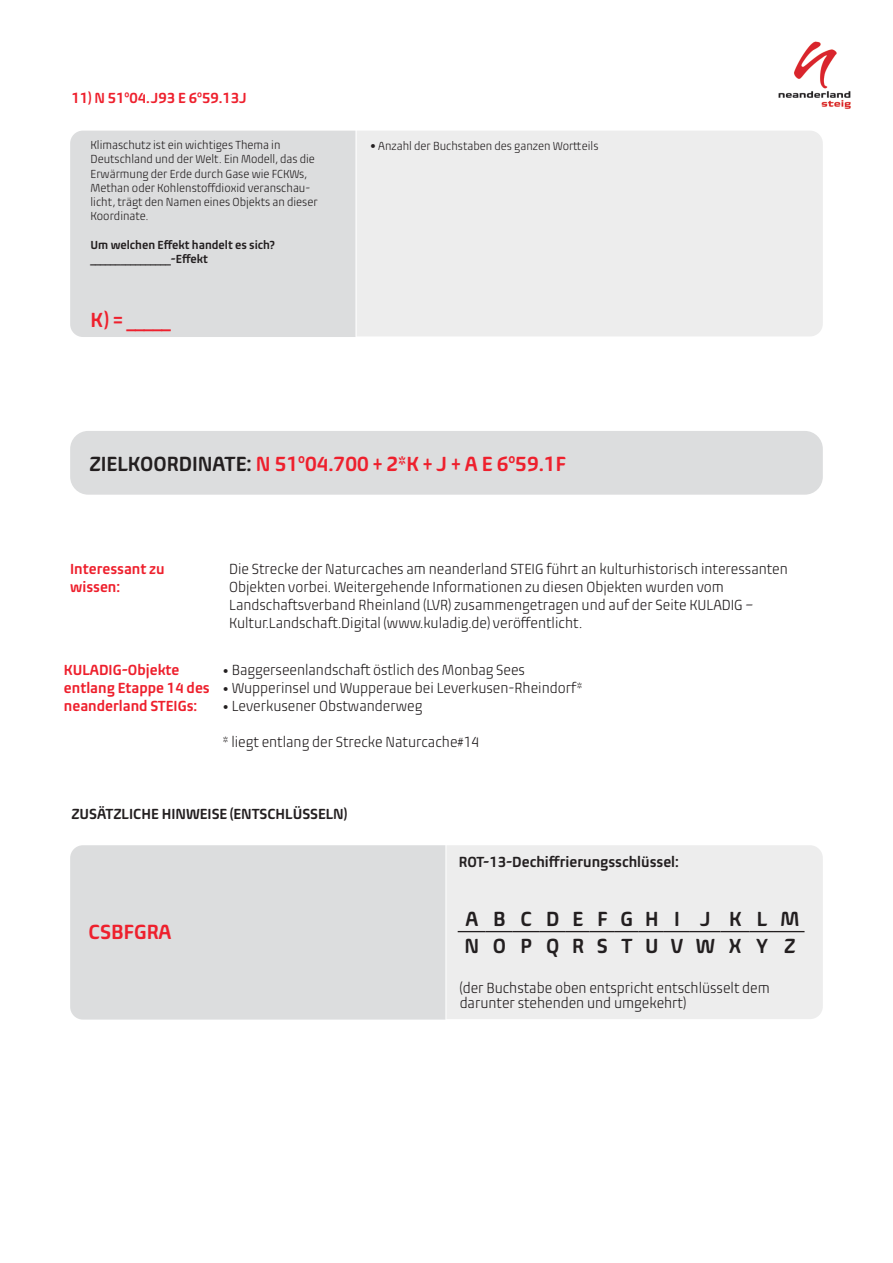
<style>
.page{position:relative;width:893px;height:1263px;background:#fff}
.page>*{position:absolute;margin:0;border:0;box-sizing:border-box;transform-origin:0 0}
.t1{font:600 condensed 21px "Biome Pro";color:#ee202d}
.t2{font:600 condensed 21px/26.1px "Biome Pro";letter-spacing:.645em;color:#231f20}
.t3{font:300 condensed 15px/18px "Biome Pro";color:#231f20}
.t4{font:600 condensed 15px/18px "Biome Pro";color:#ee202d}
.t5{font:600 condensed 15px "Biome Pro";color:#231f20}
.t6{font:300 condensed 12px/14.2px "Biome Pro";color:#231f20}
.t7{font:600 condensed 12px/14.2px "Biome Pro";color:#231f20}
.s1{font-family:"DIN Bold Alternate";font-weight:400;font-stretch:normal}
.s2{color:#231f20}
.s3{font-family:"DIN Bold Alternate";font-weight:400;font-stretch:normal;font-size:12px}
</style>
<div class="page">
<div style="left:70px;top:431px;width:753px;height:64px;background:#dcddde;border-radius:18px"></div>
<div style="left:70px;top:845px;width:375px;height:174px;background:#dcddde"></div>
<div style="left:447px;top:845px;width:376px;height:174px;background:#ededed"></div>
<svg style="left:458px;top:931px;width:231px;height:1px"></svg>
<hr style="left:689px;top:931px;width:31px;height:1px;background:#231f20">
<svg style="left:720px;top:931px;width:54px;height:1px"></svg>
<hr style="left:774px;top:931px;width:30px;height:1px;background:#231f20">
<div style="left:70px;top:131px;width:285px;height:206px;background:#dcddde"></div>
<div style="left:357px;top:131px;width:466px;height:205px;background:#ededed"></div>
<img style="left:778px;top:41px;width:73px;height:68px">
<p class="t4" style="left:71px;top:89px;width:177px">11) N 51°04.J93 E 6°59.13J</p>
<p class="t6" style="left:91px;top:138px;width:229px">Klimaschutz ist ein wichtiges Thema in Deutschland und der Welt. Ein Modell, das die Erwärmung der Erde durch Gase wie FCKWs, Methan oder Kohlenstoffdioxid veranschau&shy;licht, trägt den Namen eines Objekts an dieser Koordinate.</p>
<p class="t7" style="left:91px;top:238px;width:186px">Um welchen Effekt handelt es sich? ________________-Effekt</p>
<h1 class="t1" style="left:91px;top:307px;width:82px">K) = _____</h1>
<p class="t6" style="left:370px;top:139px;width:230px"><span class="s1">•</span> Anzahl der Buchstaben des ganzen Wortteils</p>
<h1 class="t1" style="left:89px;top:450px;width:478px"><span class="s2">ZIELKOORDINATE:</span> N 51°04.700 + 2*K + J + A E 6°59.1F</h1>
<p class="t4" style="left:70px;top:559px;width:96px">Interessant zu wissen:</p>
<p class="t3" style="left:229px;top:559px;width:560px">Die Strecke der Naturcaches am neanderland STEIG führt an kulturhistorisch interessanten Objekten vorbei. Weitergehende Informationen zu diesen Objekten wurden vom Landschaftsverband Rheinland (LVR) zusammengetragen und auf der Seite KULADIG – Kultur.Landschaft.Digital (www.kuladig.de) veröffentlicht.</p>
<p class="t4" style="left:64px;top:661px;width:147px">KULADIG-Objekte entlang Etappe 14 des neanderland STEIGs:</p>
<p class="t3" style="left:223px;top:661px;width:304px"><span class="s3">•</span> Baggerseenlandschaft östlich des Monbag Sees</p>
<p class="t3" style="left:223px;top:679px;width:361px"><span class="s3">•</span> Wupperinsel und Wupperaue bei Leverkusen-Rheindorf*</p>
<p class="t3" style="left:223px;top:697px;width:201px"><span class="s3">•</span> Leverkusener Obstwanderweg</p>
<p class="t3" style="left:223px;top:733px;width:258px">* liegt entlang der Strecke Naturcache#14</p>
<p class="t5" style="left:71px;top:805px;width:277px">ZUSÄTZLICHE HINWEISE (ENTSCHLÜSSELN)</p>
<h1 class="t1" style="left:89px;top:919px;width:84px">CSBFGRA</h1>
<p class="t5" style="left:459px;top:852px;width:221px">ROT-13-Dechiffrierungsschlüssel:</p>
<h1 class="t2" style="left:465px;top:906px;width:336px">ABCDEFGHI J KLM<br>NOPQRSTUVWXY Z</h1>
<p class="t3" style="left:460px;top:981px;width:312px;line-height:14.2px">(der Buchstabe oben entspricht entschlüsselt dem darunter stehenden und umgekehrt)</p>
</div>
